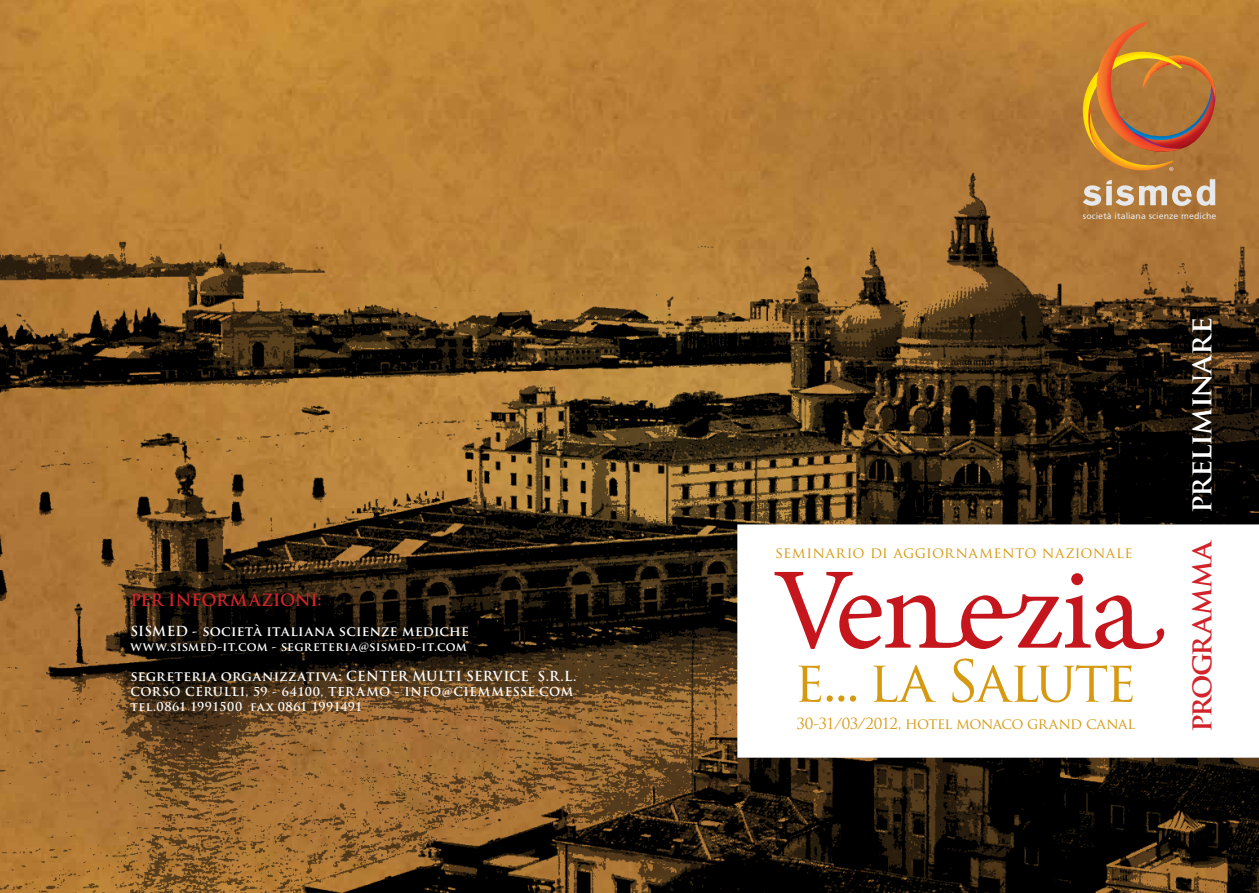
<style>
.page{position:relative;width:1259px;height:893px;background:#fff}
.page>*{position:absolute;margin:0;border:0;box-sizing:border-box;transform-origin:0 0}
.t1{font:56.25px "Trajan Pro";letter-spacing:-.045em;color:#d69a12}
.t2{font:700 29.55px "Trajan Pro";letter-spacing:-.04em;color:#fff}
.t3{font:700 16.5px "Trajan Pro";letter-spacing:-.01em;color:#d2232a}
.t4{font:15px "Trajan Pro";letter-spacing:-.04em;color:#d69a12}
.t5{font:15px "Trajan Pro";letter-spacing:.025em;color:#d69a12}
.t6{font:700 13.5px "Trajan Pro";letter-spacing:.02em;color:#fff}
.t7{font:700 12px/15px "Trajan Pro";letter-spacing:.035em;color:#fff}
.t8{font:8.7px "Frutiger";letter-spacing:.01em;color:#e6e7e8}
.s1{color:#d2232a}
</style>
<div class="page">
<img style="left:0;top:0;width:1259px;height:893px">
<svg style="left:1081px;top:21px;width:134px;height:150px;background:#bd7934"></svg>
<svg style="left:1082px;top:179px;width:133px;height:27px;background:#c6a682"></svg>
<svg style="left:737px;top:524px;width:522px;height:234px"></svg>
<svg style="left:774px;top:572px;width:390px;height:77px"></svg>
<h3 class="t3" style="left:130px;top:589px;width:193px">PER INFORMAZIONI:</h3>
<p class="t6" style="left:130px;top:622px;width:340px">SISMED - società italiana scienze mediche</p>
<p class="t7" style="left:130px;top:639px;width:338px">www.sismed-it.com - segreteria@sismed-it.com</p>
<p class="t6" style="left:130px;top:667px;width:447px">segreteria organizzativa: CENTER MULTI SERVICE S.R.L.</p>
<p class="t7" style="left:130px;top:684px;width:444px">CORSO CERULLI, 59 - 64100, TER AMO - INFO@CIEMMESSE.COM tel.0861 1991500 fax 0861 1991491</p>
<p class="t8" style="left:1082px;top:211px;width:135px">società italiana scienze mediche</p>
<p class="t5" style="left:775px;top:543px;width:358px">SEMINARIO DI AGGIORNAMENTO NAZIONALE</p>
<h1 class="t1" style="left:794px;top:645px;width:344px">E... LA SALUTE</h1>
<p class="t4" style="left:796px;top:714px;width:340px">30-31/03/2012, HOTEL MONACO GRAND CANAL</p>
<h2 class="t2" style="left:1182px;top:732px;width:416px;rotate:-90deg"><span class="s1">programma</span> preliminare</h2>
</div>
